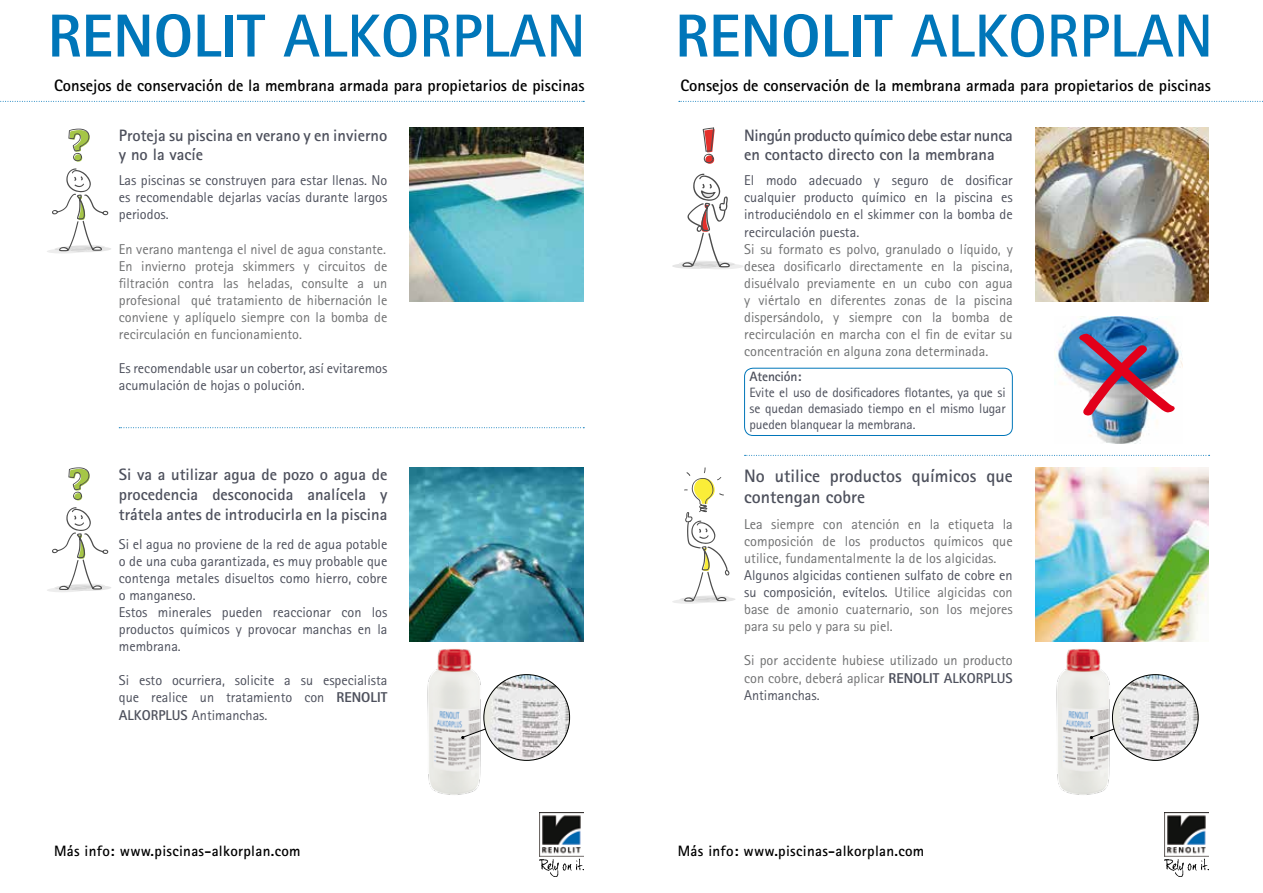
<style>
.page{position:relative;width:1263px;height:893px;background:#fff}
.page>*{position:absolute;margin:0;border:0;box-sizing:border-box;transform-origin:0 0}
.t1{font:700 60.75px "Rotis Sans Serif";color:#0076b9}
.t2{font:700 18px/21.6px "Rotis Sans Serif";color:#4d505c}
.t3{font:700 16.5px/19.8px "Rotis Sans Serif";color:#4d505c}
.t4{font:700 16.5px "Rotis Sans Serif";color:#000}
.t5{font:700 16.5px/19.8px "Rotis Sans Serif";letter-spacing:-.02em;color:#4d505c}
.t6{font:700 15px "Rotis Sans Serif";letter-spacing:.02em;color:#000}
.t7{font:14.25px/17.1px "Rotis Sans Serif";color:#707172;text-align:justify}
.t8{font:14.25px/17.1px "Rotis Sans Serif";color:#4d505c;text-align:justify}
.t9{font:700 14.25px "Rotis Sans Serif";color:#4d505c}
.t10{font:13.5px/16.2px "Rotis Sans Serif";letter-spacing:-.01em;color:#4d505c;text-align:justify}
.t11{font:700 13.5px "Rotis Sans Serif";letter-spacing:-.01em;color:#4d505c}
.s1{font-weight:800}
.s2{font-weight:700}
.s3{color:#4d505c}
.s4{font-weight:800;color:#4d505c}
.s5{font-weight:700;color:#4d505c}
</style>
<div class="page">
<img style="left:410px;top:467px;width:174px;height:174px">
<img style="left:410px;top:128px;width:174px;height:173px">
<svg style="left:119px;top:427px;width:465px;height:1px"></svg>
<img style="left:1035px;top:128px;width:174px;height:173px">
<img style="left:1035px;top:467px;width:174px;height:174px">
<svg style="left:672px;top:467px;width:63px;height:137px"></svg>
<svg style="left:744px;top:455px;width:465px;height:1px"></svg>
<svg style="left:679px;top:101px;width:584px;height:1px"></svg>
<svg style="left:0;top:101px;width:584px;height:1px"></svg>
<img style="left:1054px;top:316px;width:128px;height:128px">
<img style="left:1077px;top:330px;width:99px;height:88px">
<img style="left:1056px;top:649px;width:58px;height:146px">
<img style="left:1112px;top:675px;width:86px;height:85px;border-radius:43px">
<svg style="left:1090px;top:728px;width:25px;height:11px"></svg>
<img style="left:1164px;top:812px;width:45px;height:65px">
<img style="left:539px;top:812px;width:45px;height:65px">
<img style="left:427px;top:649px;width:59px;height:146px">
<img style="left:484px;top:675px;width:86px;height:85px;border-radius:43px">
<svg style="left:461px;top:728px;width:25px;height:11px"></svg>
<div style="left:744px;top:368px;width:269px;height:68px;border:1px solid #0076b9;border-radius:9px"></div>
<svg style="left:672px;top:173px;width:71px;height:96px"></svg>
<svg style="left:703px;top:128px;width:12px;height:36px"></svg>
<svg style="left:47px;top:507px;width:64px;height:85px"></svg>
<svg style="left:68px;top:467px;width:22px;height:33px"></svg>
<svg style="left:47px;top:168px;width:64px;height:85px"></svg>
<svg style="left:68px;top:129px;width:22px;height:33px"></svg>
<h1 class="t1" style="left:48px;top:-2px;width:539px"><span class="s1">RENOLIT</span> AlkorPlan</h1>
<h1 class="t1" style="left:675px;top:-2px;width:539px"><span class="s1">RENOLIT</span> AlkorPlan</h1>
<p class="t4" style="left:54px;top:75px;width:532px">Consejos de conservación de la membrana armada para propietarios de piscinas</p>
<p class="t4" style="left:680px;top:75px;width:532px">Consejos de conservación de la membrana armada para propietarios de piscinas</p>
<p class="t3" style="left:119px;top:125px;width:270px">Proteja su piscina en verano y en invierno y no la vacíe</p>
<p class="t8" style="left:119px;top:172px;width:270px">Las piscinas se construyen para estar llenas. No es recomendable dejarlas vacías durante largos periodos.</p>
<p class="t7" style="left:119px;top:240px;width:270px">En verano mantenga el nivel de agua constante.<br>En invierno proteja skimmers y circuitos de filtración contra las heladas, consulte a un profesional qué tratamiento de hibernación le conviene y aplíquelo siempre con la bomba de recirculación en funcionamiento.</p>
<p class="t8" style="left:119px;top:360px;width:270px">Es recomendable usar un cobertor, así evitaremos acumulación de hojas o polución.</p>
<p class="t3" style="left:119px;top:465px;width:270px;text-align:justify">Si va a utilizar agua de pozo o agua de procedencia desconocida analícela y trátela antes de introducirla en la piscina</p>
<p class="t8" style="left:119px;top:535px;width:270px;text-align:left">Si el agua no proviene de la red de agua potable o de una cuba garantizada, es muy probable que contenga metales disueltos como hierro, cobre o manganeso.<br>Estos minerales pueden reaccionar con los productos químicos y provocar manchas en la membrana.</p>
<p class="t8" style="left:119px;top:672px;width:270px">Si esto ocurriera, solicite a su especialista que realice un tratamiento con <span class="s1">RENOLIT </span><span class="s2">ALKOR</span></p>
<p class="t8" style="left:158px;top:706px;width:110px"><span class="s2">PLUS</span> Antimanchas.</p>
<p class="t5" style="left:744px;top:125px;width:270px">N ingún producto químico debe estar nunca en contacto directo con la membrana</p>
<p class="t8" style="left:744px;top:172px;width:270px">El modo adecuado y seguro de dosificar cualquier producto químico en la piscina es introduciéndolo en el skimmer con la bomba de recirculación puesta.</p>
<p class="t7" style="left:744px;top:240px;width:270px">Si su formato es polvo, granulado o líquido, y desea dosificarlo directamente en la piscina, disuélvalo previamente en un cubo con agua y viértalo en diferentes zonas de la piscina dispersándolo, y siempre con la bomba de recirculación en marcha con el fin de evitar su concentración en alguna zona determinada.</p>
<p class="t11" style="left:749px;top:368px;width:53px">Atención:</p>
<p class="t10" style="left:749px;top:384px;width:258px">Evite el uso de dosificadores flotantes, ya que si se quedan demasiado tiempo en el mismo lugar pueden blanquear la membrana.</p>
<p class="t2" style="left:744px;top:464px;width:270px">No utilice productos químicos que contengan cobre</p>
<p class="t7" style="left:744px;top:515px;width:270px">Lea siempre con atención en la etiqueta la composición de los productos químicos que utilice, fundamentalmente la de los algicidas.</p>
<p class="t7" style="left:744px;top:566px;width:270px"><span class="s3">Algunos algicidas contienen sulfato de cobre en su composición, evítelos.</span> Utilice algicidas con base de amonio cuaternario, son los mejores para su pelo y para su piel.</p>
<p class="t7" style="left:744px;top:652px;width:270px">Si por accidente hubiese utilizado un producto con cobre, deberá aplicar <span class="s4">RENOLIT</span> <span class="s5">ALKOR</span></p>
<p class="t9" style="left:983px;top:669px;width:31px">PLUS</p>
<p class="t8" style="left:744px;top:686px;width:77px">Antimanchas.</p>
<p class="t6" style="left:54px;top:841px;width:248px">Más info: www.piscinas-alkorplan.com</p>
<p class="t6" style="left:678px;top:841px;width:248px">Más info: www.piscinas-alkorplan.com</p>
</div>
